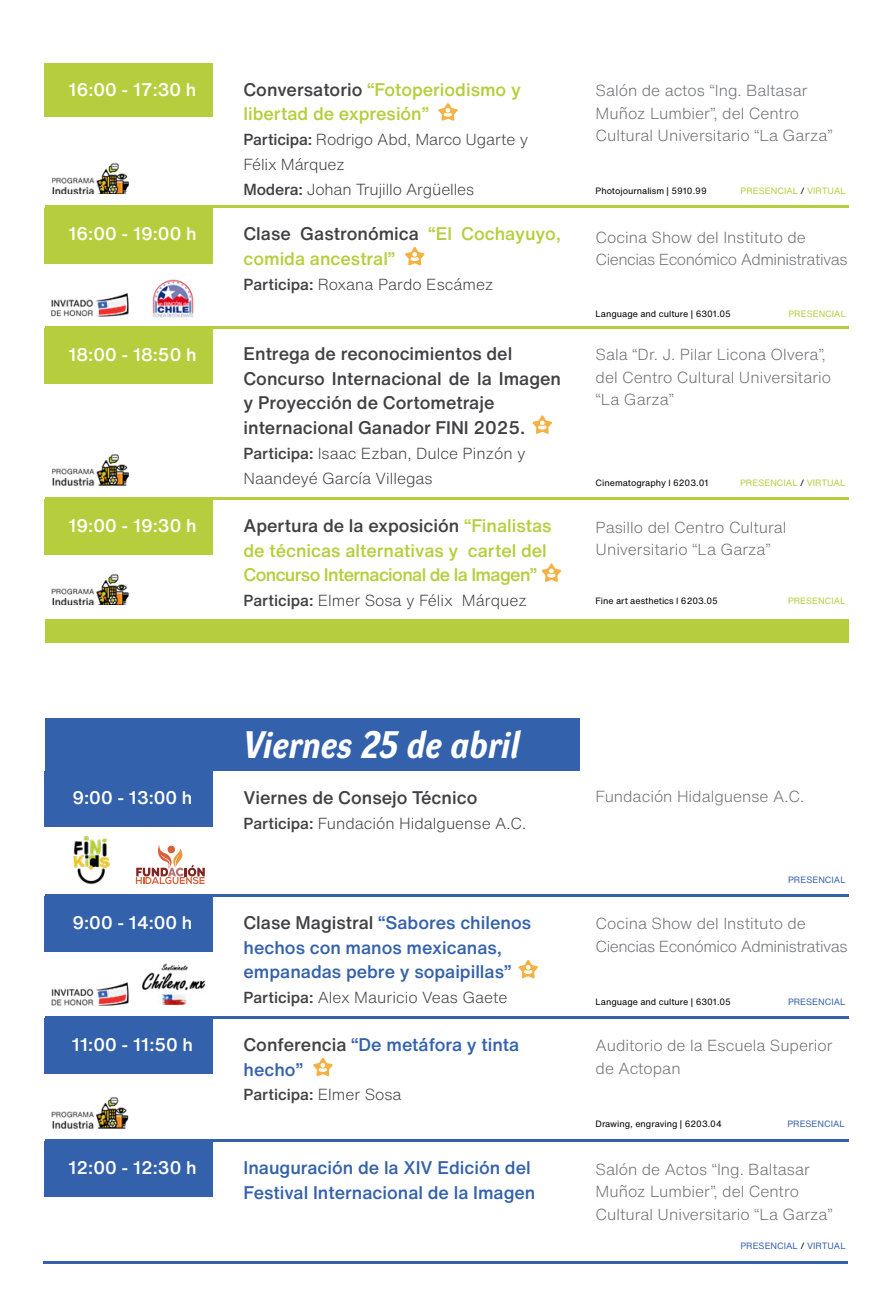
<style>
.page{position:relative;width:893px;height:1308px;background:#fff}
.page>*{position:absolute;margin:0;border:0;box-sizing:border-box;transform-origin:0 0}
.t1{font:italic 700 38.25px "Dyna Grotesk 32";letter-spacing:.01em;color:#fff}
.t2{font:500 18px/24.8px "Helvetica Now Text";color:#b6ce3d}
.t3{font:500 18px/24.8px "Helvetica Now Text";color:#3361ab}
.t4{font:500 18px/24.8px "Helvetica Now Text";color:#414042}
.t5{font:500 18px "Helvetica Now Text";color:#fff}
.t6{font:300 15.75px/22.5px "Helvetica Now Text";color:#6d6e71}
.t7{font:300 15.75px/24.8px "Helvetica Now Text";color:#414042}
.t8{font:300 15.75px/22.5px "Helvetica Now Text";letter-spacing:-.03em;color:#6d6e71}
.t9{font:500 15.75px "Helvetica Now Text";color:#414042}
.t10{font:9px "Helvetica Now Text";color:#000}
.t11{font:9px "Helvetica Now Text";color:#b6ce3d}
.t12{font:9px "Helvetica Now Text";color:#3361ab}
.s1{color:#414042}
.s2{font-weight:500}
.s3{color:#000}
.s4{font-weight:300}
</style>
<div class="page">
<div style="left:45px;top:718px;width:534px;height:53px;background:#3361ab"></div>
<div style="left:45px;top:771px;width:168px;height:56px;background:#3361ab"></div>
<div style="left:45px;top:1018px;width:168px;height:55px;background:#3361ab"></div>
<svg style="left:313px;top:1057px;width:20px;height:19px"></svg>
<img style="left:52px;top:1097px;width:77px;height:31px">
<img style="left:73px;top:836px;width:37px;height:48px">
<div style="left:45px;top:896px;width:168px;height:56px;background:#3361ab"></div>
<svg style="left:518px;top:959px;width:20px;height:19px"></svg>
<img style="left:52px;top:982px;width:77px;height:23px">
<img style="left:142px;top:963px;width:64px;height:41px">
<div style="left:45px;top:1141px;width:168px;height:55px;background:#3361ab"></div>
<hr style="left:44px;top:1261px;width:804px;height:2px;background:#3361ab">
<svg style="left:136px;top:845px;width:69px;height:39px"></svg>
<div style="left:45px;top:328px;width:168px;height:56px;background:#b6ce3d"></div>
<hr style="left:45px;top:326px;width:803px;height:2px;background:#b6ce3d">
<svg style="left:532px;top:415px;width:20px;height:19px"></svg>
<hr style="left:45px;top:497px;width:803px;height:2px;background:#b6ce3d">
<div style="left:45px;top:499px;width:168px;height:56px;background:#b6ce3d"></div>
<svg style="left:541px;top:563px;width:20px;height:19px"></svg>
<img style="left:52px;top:454px;width:77px;height:31px">
<img style="left:52px;top:574px;width:77px;height:31px">
<div style="left:45px;top:208px;width:168px;height:55px;background:#b6ce3d"></div>
<svg style="left:405px;top:247px;width:20px;height:19px"></svg>
<img style="left:51px;top:293px;width:78px;height:24px">
<img style="left:152px;top:279px;width:42px;height:39px">
<div style="left:45px;top:619px;width:803px;height:23px;background:#b6ce3d"></div>
<div style="left:45px;top:64px;width:168px;height:53px;background:#b6ce3d"></div>
<img style="left:52px;top:163px;width:77px;height:31px">
<svg style="left:438px;top:103px;width:20px;height:18px"></svg>
<hr style="left:45px;top:206px;width:803px;height:2px;background:#b6ce3d">
<hr style="left:45px;top:1139px;width:803px;height:2px;background:#3361ab">
<hr style="left:45px;top:1016px;width:803px;height:2px;background:#3361ab">
<hr style="left:45px;top:894px;width:803px;height:2px;background:#3361ab">
<p class="t5" style="left:68px;top:76px;width:130px">16:00 - 17:30 h</p>
<p class="t2" style="left:243px;top:76px;width:279px"><span class="s1">Conversatorio</span> “Fotoperiodismo y libertad de expresión”</p>
<p class="t7" style="left:243px;top:127px;width:286px"><span class="s2">Participa:</span> Rodrigo Abd, Marco Ugarte y<br>Félix Márquez<br><span class="s2">Modera:</span> Johan Trujillo Argüelles</p>
<p class="t6" style="left:596px;top:79px;width:239px">Salón de actos “Ing. Baltasar<br>Muñoz Lumbier”, del Centro<br>Cultural Universitario “La Garza”</p>
<p class="t10" style="left:596px;top:184px;width:113px">Photojournalism | 5910.99</p>
<p class="t11" style="left:741px;top:184px;width:107px">PRESENCIAL <span class="s3">/</span> VIRTUAL</p>
<p class="t5" style="left:68px;top:220px;width:130px">16:00 - 19:00 h</p>
<p class="t8" style="left:596px;top:225px;width:253px">Cocina Show del Instituto de<br>Ciencias Económico Administrativas</p>
<p class="t2" style="left:243px;top:221px;width:319px"><span class="s1">Clase Gastronómica</span> “El Cochayuyo, comida ancestral”</p>
<p class="t7" style="left:243px;top:271px;width:251px"><span class="s2">Participa:</span> Roxana Pardo Escámez</p>
<p class="t5" style="left:68px;top:341px;width:130px">18:00 - 18:50 h</p>
<p class="t4" style="left:243px;top:340px;width:319px">Entrega de reconocimientos del Concurso Internacional de la Imagen y Proyección de Cortometraje internacional Ganador FINI 2025.</p>
<p class="t7" style="left:243px;top:440px;width:284px"><span class="s2">Participa:</span> Isaac Ezban, Dulce Pinzón y<br>Naandeyé García Villegas</p>
<p class="t10" style="left:596px;top:307px;width:137px">Language and culture | 6301.05</p>
<p class="t11" style="left:788px;top:307px;width:59px">PRESENCIAL</p>
<p class="t6" style="left:596px;top:343px;width:237px">Sala “Dr. J. Pilar Licona Olvera”, del Centro Cultural Universitario “La Garza”</p>
<p class="t10" style="left:596px;top:476px;width:114px">Cinematography l 6203.01</p>
<p class="t11" style="left:740px;top:476px;width:107px">PRESENCIAL <span class="s3">/</span> VIRTUAL</p>
<p class="t5" style="left:68px;top:512px;width:130px">19:00 - 19:30 h</p>
<p class="t6" style="left:596px;top:515px;width:193px">Pasillo del Centro Cultural<br>Universitario “La Garza”</p>
<p class="t2" style="left:243px;top:512px;width:310px"><span class="s1">Apertura de la exposición</span> “Finalistas de técnicas alternativas y cartel del<br>Concurso Internacional de la Imagen”</p>
<p class="t7" style="left:243px;top:587px;width:285px"><span class="s2">Participa:</span> Elmer Sosa y Félix Márquez</p>
<p class="t10" style="left:595px;top:594px;width:124px">Fine art aesthetics l 6203.05</p>
<p class="t11" style="left:788px;top:594px;width:59px">PRESENCIAL</p>
<h1 class="t1" style="left:243px;top:723px;width:277px">Viernes 25 de abril</h1>
<p class="t5" style="left:72px;top:784px;width:122px">9:00 - 13:00 h</p>
<p class="t6" style="left:596px;top:784px;width:210px">Fundación Hidalguense A.C.</p>
<p class="t4" style="left:243px;top:784px;width:235px">Viernes de Consejo Técnico</p>
<p class="t7" style="left:243px;top:810px;width:284px"><span class="s2">Participa:</span> Fundación Hidalguense A.C.</p>
<p class="t5" style="left:72px;top:908px;width:122px">9:00 - 14:00 h</p>
<p class="t3" style="left:243px;top:909px;width:289px"><span class="s1">Clase Magistral</span> “Sabores chilenos hechos con manos mexicanas, empanadas pebre y sopaipillas”</p>
<p class="t7" style="left:243px;top:984px;width:265px"><span class="s2">Participa:</span> Alex Mauricio Veas Gaete</p>
<p class="t12" style="left:788px;top:872px;width:59px">PRESENCIAL</p>
<p class="t8" style="left:596px;top:911px;width:253px">Cocina Show del Instituto de<br>Ciencias Económico Administrativas</p>
<p class="t10" style="left:596px;top:995px;width:137px">Language and culture | 6301.05</p>
<p class="t12" style="left:788px;top:995px;width:59px">PRESENCIAL</p>
<p class="t3" style="left:243px;top:1031px;width:277px"><span class="s1">Conferencia</span> “De metáfora y tinta hecho”</p>
<p class="t9" style="left:243px;top:1082px;width:160px">Participa: <span class="s4">Elmer Sosa</span></p>
<p class="t5" style="left:72px;top:1030px;width:123px">11:00 - 11:50 h</p>
<p class="t6" style="left:596px;top:1033px;width:239px">Auditorio de la Escuela Superior de Actopan</p>
<p class="t10" style="left:596px;top:1117px;width:128px">Drawing, engraving | 6203.04</p>
<p class="t12" style="left:787px;top:1117px;width:59px">PRESENCIAL</p>
<p class="t5" style="left:68px;top:1153px;width:130px">12:00 - 12:30 h</p>
<p class="t3" style="left:243px;top:1155px;width:293px">Inauguración de la XIV Edición del<br>Festival Internacional de la Imagen</p>
<p class="t6" style="left:596px;top:1157px;width:239px">Salón de Actos “Ing. Baltasar<br>Muñoz Lumbier”, del Centro<br>Cultural Universitario “La Garza”</p>
<p class="t12" style="left:740px;top:1238px;width:107px">PRESENCIAL <span class="s3">/</span> VIRTUAL</p>
</div>
